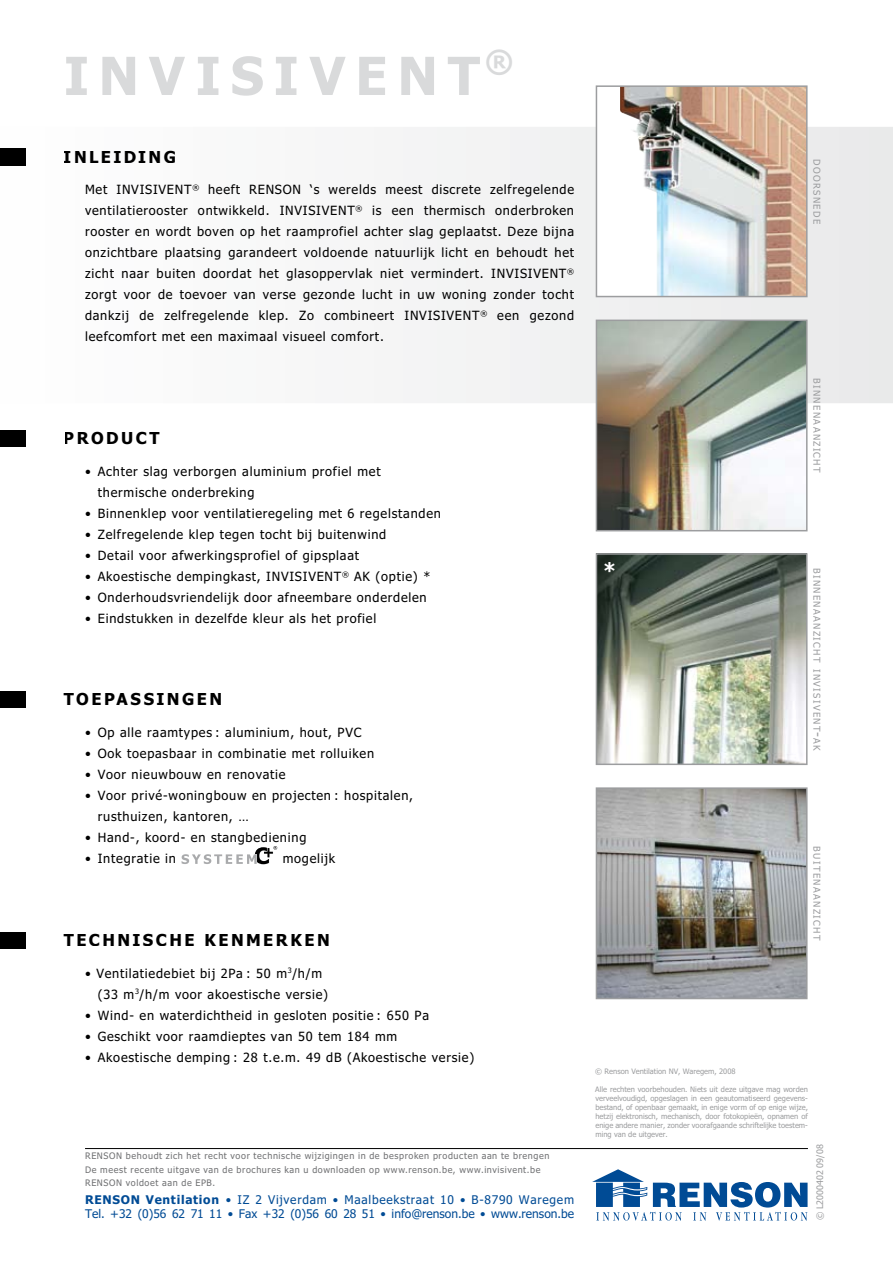
<style>
.page{position:relative;width:893px;height:1263px;background:#fff}
.page>*{position:absolute;margin:0;border:0;box-sizing:border-box;transform-origin:0 0}
.t1{font:700 52.5px "Tahoma";letter-spacing:.19em;color:#d9dadb}
.t2{font:700 21px "Tahoma";color:#fff}
.t3{font:700 16.5px "Tahoma";letter-spacing:.145em;color:#000}
.t4{font:12.75px/21px "Tahoma";letter-spacing:.06em;color:#000}
.t5{font:12px/14.4px "Tahoma";letter-spacing:.06em;color:#004b95;text-align:right}
.t6{font:700 12px "Tahoma";color:#004b95}
.t7{font:9.45px "Tahoma";letter-spacing:.135em;color:#9c9d9f}
.t8{font:9px/13.5px "Tahoma";letter-spacing:.065em;color:#707173}
.t9{font:9px "Tahoma";color:#9c9d9f}
.t10{font:7.5px/9px "Tahoma";color:#9c9d9f;text-align:justify}
.s1{font-weight:700}
.s2{font-size:13.5px}
</style>
<div class="page">
<svg style="left:0;top:127px;width:893px;height:276px"></svg>
<hr style="left:85px;top:1148px;width:723px;height:1px;background:#000">
<svg style="left:592px;top:1169px;width:216px;height:52px"></svg>
<div style="left:596px;top:86px;width:211px;height:211px;background:#fff"></div>
<img style="left:620px;top:88px;width:184px;height:206px">
<div style="left:596px;top:85px;width:211px;height:212px;border:2px solid #9c9d9f"></div>
<img style="left:599px;top:323px;width:205px;height:205px">
<div style="left:596px;top:320px;width:211px;height:211px;border:2px solid #9c9d9f"></div>
<img style="left:599px;top:556px;width:205px;height:206px">
<div style="left:596px;top:553px;width:211px;height:212px;border:2px solid #9c9d9f"></div>
<img style="left:599px;top:790px;width:205px;height:206px">
<div style="left:596px;top:787px;width:211px;height:212px;border:2px solid #9c9d9f"></div>
<div style="left:0;top:430px;width:26px;height:16px;background:#000"></div>
<div style="left:0;top:149px;width:26px;height:17px;background:#000"></div>
<svg style="left:182px;top:846px;width:95px;height:18px"></svg>
<div style="left:0;top:691px;width:26px;height:17px;background:#000"></div>
<div style="left:0;top:932px;width:26px;height:16px;background:#000"></div>
<h1 class="t1" style="left:64px;top:39px;width:451px">INVISIVENT<sup>®</sup></h1>
<p class="t3" style="left:64px;top:145px;width:114px">INLEIDING</p>
<p class="t4" style="left:85px;top:179px;width:491px;text-align:justify">Met INVISIVENT<sup>®</sup> heeft RENSON ‘s werelds meest discrete zelfregelende ventilatierooster ontwikkeld. INVISIVENT<sup>®</sup> is een thermisch onderbroken rooster en wordt boven op het raamprofiel achter slag geplaatst. Deze bijna onzichtbare plaatsing garandeert voldoende natuurlijk licht en behoudt het zicht naar buiten doordat het glasoppervlak niet vermindert. INVISIVENT<sup>® </sup>zorgt voor de toevoer van verse gezonde lucht in uw woning zonder tocht dankzij de zelfregelende klep. Zo combineert INVISIVENT<sup>®</sup> een gezond leefcomfort met een maximaal visueel comfort.</p>
<p class="t3" style="left:64px;top:426px;width:97px">PRODUCT</p>
<p class="t4" style="left:98px;top:460px;width:284px;text-indent:-13px">• Achter slag verborgen aluminium profiel met thermische onderbreking</p>
<p class="t4" style="left:85px;top:502px;width:357px">• Binnenklep voor ventilatieregeling met 6 regelstanden</p>
<p class="t4" style="left:85px;top:523px;width:303px">• Zelfregelende klep tegen tocht bij buitenwind</p>
<p class="t4" style="left:85px;top:544px;width:276px">• Detail voor afwerkingsprofiel of gipsplaat</p>
<p class="t4" style="left:85px;top:565px;width:347px">• Akoestische dempingkast, INVISIVENT<sup>®</sup> AK (optie) *</p>
<p class="t4" style="left:85px;top:586px;width:343px">• Onderhoudsvriendelijk door afneembare onderdelen</p>
<p class="t4" style="left:85px;top:607px;width:293px">• Eindstukken in dezelfde kleur als het profiel</p>
<p class="t3" style="left:64px;top:687px;width:160px">TOEPASSINGEN</p>
<p class="t4" style="left:85px;top:721px;width:278px">• Op alle raamtypes : aluminium, hout, PVC</p>
<p class="t4" style="left:85px;top:742px;width:291px">• Ook toepasbaar in combinatie met rolluiken</p>
<p class="t4" style="left:85px;top:763px;width:202px">• Voor nieuwbouw en renovatie</p>
<p class="t4" style="left:98px;top:784px;width:317px;text-indent:-13px">• Voor privé-woningbouw en projecten : hospitalen, rusthuizen, kantoren, …</p>
<p class="t4" style="left:85px;top:826px;width:223px">• Hand-, koord- en stangbediening</p>
<p class="t4" style="left:85px;top:847px;width:93px">• Integratie in</p>
<p class="t4" style="left:283px;top:847px;width:54px">mogelijk</p>
<p class="t3" style="left:64px;top:928px;width:267px">TECHNISCHE KENMERKEN</p>
<p class="t4" style="left:98px;top:962px;width:232px;text-indent:-13px">• Ventilatiedebiet bij 2Pa : 50 m<sup>3</sup>/h/m (33 m<sup>3</sup>/h/m voor akoestische versie)</p>
<p class="t4" style="left:85px;top:1004px;width:346px">• Wind- en waterdichtheid in gesloten positie : 650 Pa</p>
<p class="t4" style="left:85px;top:1025px;width:314px">• Geschikt voor raamdieptes van 50 tem 184 mm</p>
<p class="t4" style="left:85px;top:1046px;width:391px">• Akoestische demping : 28 t.e.m. 49 dB (Akoestische versie)</p>
<p class="t8" style="left:85px;top:1148px;width:466px">RENSON behoudt zich het recht voor technische wijzigingen in de besproken producten aan te brengen<br>De meest recente uitgave van de brochures kan u downloaden op www.renson.be, www.invisivent.be<br>RENSON voldoet aan de EPB.</p>
<p class="t5" style="left:85px;top:1192px;width:491px"><span class="s1">ON VENTILATION</span> • IZ 2 Vijverdam • Maalbeekstraat 10 • B-8790 Waregem<br>Tel. +32 (0)56 62 71 11 • Fax +32 (0)56 60 28 51 • info@renson.be • www.renson.be</p>
<p class="t6" style="left:85px;top:1191px;width:19px">RENS</p>
<p class="t7" style="left:823px;top:159px;width:66px;rotate:90deg">doorsnede</p>
<h2 class="t2" style="left:603px;top:555px;width:15px">*</h2>
<p class="t7" style="left:823px;top:378px;width:96px;rotate:90deg">binnenaanzicht</p>
<p class="t7" style="left:823px;top:568px;width:184px;rotate:90deg">binnenaanzicht invisivent<span class="s2">-</span>ak</p>
<p class="t7" style="left:823px;top:846px;width:95px;rotate:90deg">buitenaanzicht</p>
<p class="t10" style="left:595px;top:1066px;width:142px">© Renson Ventilation NV, Waregem, 2008</p>
<p class="t10" style="left:595px;top:1084px;width:214px">Alle rechten voorbehouden. Niets uit deze uitgave mag worden verveelvoudigd, opgeslagen in een geautomatiseerd gegevens&shy;bestand, of openbaar gemaakt, in enige vorm of op enige wijze, hetzij elektronisch, mechanisch, door fotokopieën, opnamen of enige andere manier, zonder voorafgaande schriftelijke toestem&shy;ming van de uitgever.</p>
<p class="t9" style="left:814px;top:1220px;width:77px;rotate:-90deg">© L2000402 09/08</p>
</div>
